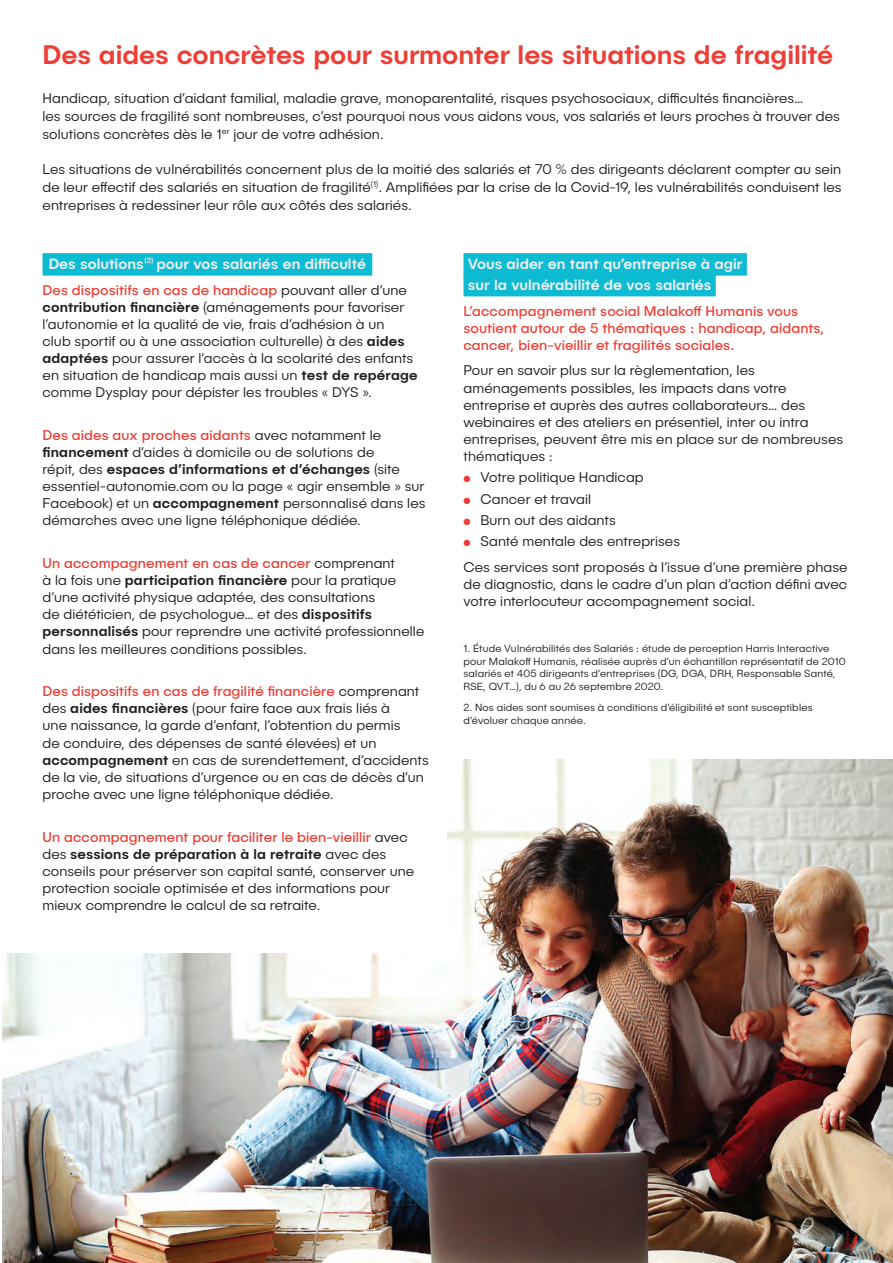
<style>
.page{position:relative;width:893px;height:1263px;background:#fff}
.page>*{position:absolute;margin:0;border:0;box-sizing:border-box;transform-origin:0 0}
.t1{font:500 27px "Publica Sans";color:#ee3e35}
.t2{font:500 15px/20.7px "Publica Sans";color:#eeeeef}
.t3{font:300 14.25px/17.1px "Publica Sans";letter-spacing:.005em;color:#231f20}
.t4{font:14.25px/17.1px "Publica Sans";letter-spacing:.01em;color:#ee3e35}
.t5{font:300 10.5px/12.6px "Publica Sans";letter-spacing:.015em;color:#231f20}
.t6{font:500 7.5px "Publica Sans";color:#eeeeef}
.s1{font-weight:400;color:#ee3e35}
.s2{font-weight:500}
.s3{color:#ee3e35}
</style>
<div class="page">
<img style="left:2px;top:759px;width:891px;height:504px">
<div style="left:0;top:714px;width:446px;height:238px;background:#fff"></div>
<div style="left:43px;top:253px;width:329px;height:23px;background:#0dbcd3"></div>
<div style="left:463px;top:253px;width:284px;height:23px;background:#0dbcd3"></div>
<div style="left:463px;top:274px;width:253px;height:22px;background:#0dbcd3"></div>
<h1 class="t1" style="left:43px;top:37px;width:792px">Des aides concrètes pour surmonter les situations de fragilité</h1>
<p class="t3" style="left:43px;top:89px;width:799px;line-height:18px">Handicap, situation d’aidant familial, maladie grave, monoparentalité, risques psychosociaux, difficultés financières…<br>les sources de fragilité sont nombreuses, c’est pourquoi nous vous aidons vous, vos salariés et leurs proches à trouver des solutions concrètes dès le 1<sup>er</sup> jour de votre adhésion.</p>
<p class="t3" style="left:43px;top:160px;width:800px;line-height:18px;text-align:justify">Les situations de vulnérabilités concernent plus de la moitié des salariés et 70 % des dirigeants déclarent compter au sein de leur effectif des salariés en situation de fragilité<sup>(1)</sup>. Amplifiées par la crise de la Covid-19, les vulnérabilités conduisent les entreprises à redessiner leur rôle aux côtés des salariés.</p>
<p class="t6" style="left:144px;top:255px;width:10px">(2)</p>
<p class="t2" style="left:49px;top:253px;width:319px">Des solutions pour vos salariés en difficulté</p>
<p class="t3" style="left:43px;top:281px;width:377px"><span class="s1">Des dispositifs en cas de handicap</span> pouvant aller d’une <span class="s2">contribution financière</span> (aménagements pour favoriser l’autonomie et la qualité de vie, frais d’adhésion à un<br>club sportif ou à une association culturelle) à des <span class="s2">aides adaptées</span> pour assurer l’accès à la scolarité des enfants en situation de handicap mais aussi un <span class="s2">test de repérage </span>comme Dysplay pour dépister les troubles « DYS ».</p>
<p class="t3" style="left:43px;top:426px;width:384px"><span class="s1">Des aides aux proches aidants</span> avec notamment le <span class="s2">financement</span> d’aides à domicile ou de solutions de<br>répit, des <span class="s2">espaces d’informations et d’échanges</span> (site essentiel-autonomie.com ou la page « agir ensemble » sur Facebook) et un <span class="s2">accompagnement</span> personnalisé dans les démarches avec une ligne téléphonique dédiée.</p>
<p class="t3" style="left:43px;top:554px;width:383px"><span class="s1">Un accompagnement en cas de cancer</span> comprenant<br>à la fois une <span class="s2">participation financière</span> pour la pratique d’une activité physique adaptée, des consultations<br>de diététicien, de psychologue… et des <span class="s2">dispositifs personnalisés</span> pour reprendre une activité professionnelle dans les meilleures conditions possibles.</p>
<p class="t3" style="left:43px;top:682px;width:388px"><span class="s1">Des dispositifs en cas de fragilité financière</span> comprenant des <span class="s2">aides financières</span> (pour faire face aux frais liés à<br>une naissance, la garde d’enfant, l’obtention du permis<br>de conduire, des dépenses de santé élevées) et un <span class="s2">accompagnement</span> en cas de surendettement, d’accidents de la vie, de situations d’urgence ou en cas de décès d’un proche avec une ligne téléphonique dédiée.</p>
<p class="t3" style="left:43px;top:828px;width:373px"><span class="s1">Un accompagnement pour faciliter le bien-vieillir</span> avec des <span class="s2">sessions de préparation à la retraite</span> avec des conseils pour préserver son capital santé, conserver une protection sociale optimisée et des informations pour mieux comprendre le calcul de sa retraite.</p>
<p class="t2" style="left:468px;top:253px;width:276px">Vous aider en tant qu’entreprise à agir sur la vulnérabilité de vos salariés</p>
<p class="t4" style="left:463px;top:302px;width:362px">L’accompagnement social Malakoff Humanis vous soutient autour de 5 thématiques : handicap, aidants, cancer, bien-vieillir et fragilités sociales.</p>
<p class="t3" style="left:463px;top:362px;width:381px">Pour en savoir plus sur la règlementation, les aménagements possibles, les impacts dans votre entreprise et auprès des autres collaborateurs… des webinaires et des ateliers en présentiel, inter ou intra entreprises, peuvent être mis en place sur de nombreuses thématiques :</p>
<p class="t3" style="left:463px;top:468px;width:182px"><span class="s3">●</span> Votre politique Handicap</p>
<p class="t3" style="left:463px;top:490px;width:129px"><span class="s3">●</span> Cancer et travail</p>
<p class="t3" style="left:463px;top:511px;width:154px"><span class="s3">●</span> Burn out des aidants</p>
<p class="t3" style="left:463px;top:528px;width:385px;line-height:25.7px"><span class="s3">●</span> Santé mentale des entreprises<br>Ces services sont proposés à l’issue d’une première phase</p>
<p class="t3" style="left:463px;top:575px;width:385px">de diagnostic, dans le cadre d’un plan d’action défini avec votre interlocuteur accompagnement social.</p>
<p class="t5" style="left:463px;top:642px;width:384px">1. Étude Vulnérabilités des Salariés : étude de perception Harris Interactive pour Malakoff Humanis, réalisée auprès d’un échantillon représentatif de 2010 salariés et 405 dirigeants d’entreprises (DG, DGA, DRH, Responsable Santé, RSE, QVT…), du 6 au 26 septembre 2020.</p>
<p class="t5" style="left:463px;top:701px;width:351px">2. Nos aides sont soumises à conditions d’éligibilité et sont susceptibles d’évoluer chaque année.</p>
</div>
